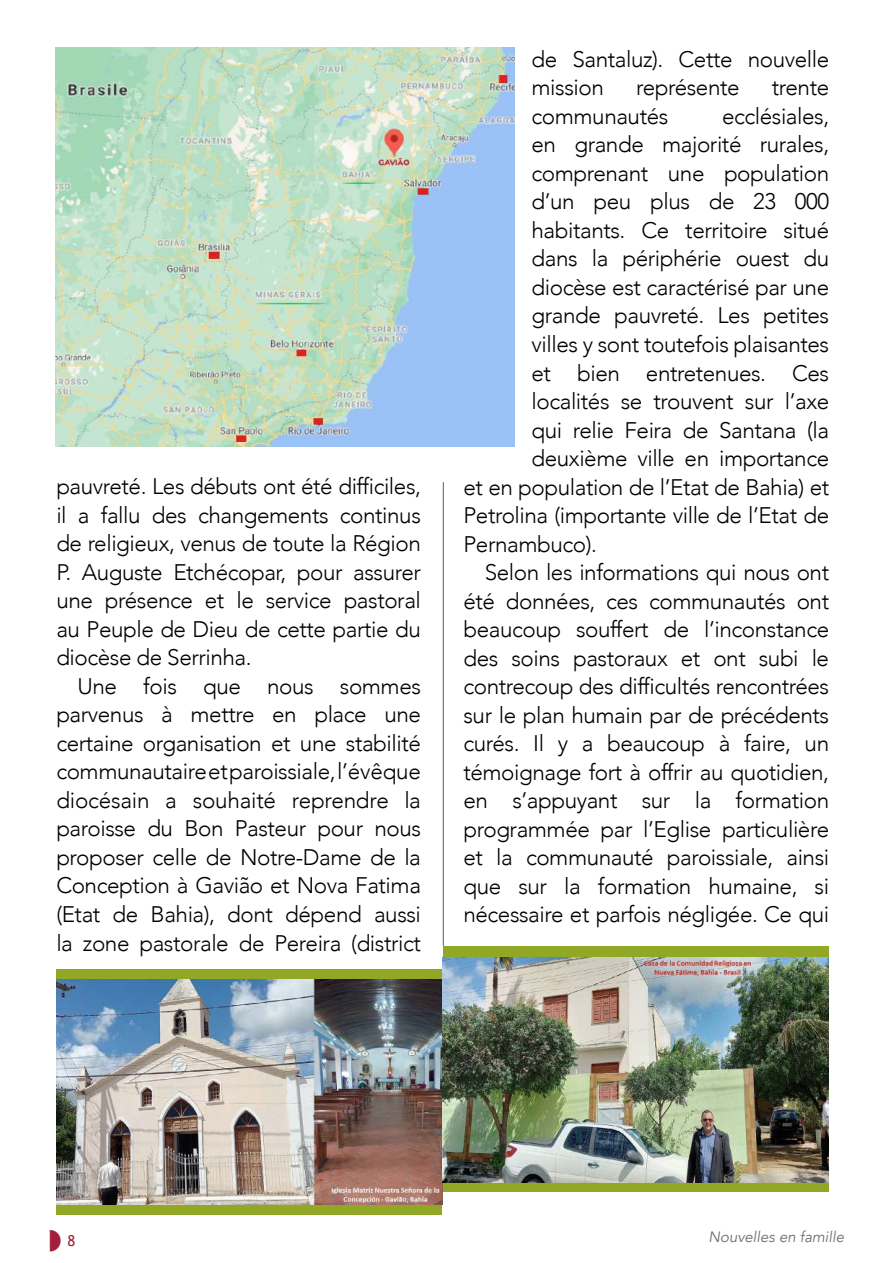
<style>
.page{position:relative;width:893px;height:1263px;background:#fff}
.page>*{position:absolute;margin:0;border:0;box-sizing:border-box;transform-origin:0 0}
.t1{font:300 22.5px/28.5px "Avenir";letter-spacing:-.02em;color:#000;text-align:justify}
.t2{font:italic 15px "Avenir";color:#6d6e71}
.t3{font:15px "Trebuchet MS";color:#a2203a}
</style>
<div class="page">
<hr style="left:443px;top:482px;width:1px;height:464px;background:#58595b">
<div style="left:56px;top:969px;width:386px;height:246px;background:#90a826"></div>
<img style="left:56px;top:979px;width:386px;height:225px">
<div style="left:443px;top:946px;width:386px;height:245px;background:#90a826"></div>
<img style="left:443px;top:957px;width:386px;height:225px">
<img style="left:55px;top:47px;width:459px;height:399px">
<p class="t1" style="left:56px;top:472px;width:366px">pauvreté. Les débuts ont été difficiles, il a fallu des changements continus de religieux, venus de toute la Région P. Auguste Etchécopar, pour assurer une présence et le service pastoral au Peuple de Dieu de cette partie du diocèse de Serrinha.</p>
<p class="t1" style="left:56px;top:672px;width:366px;text-indent:21px">Une fois que nous sommes parvenus à mettre en place une certaine organisation et une stabilité communautaire et paroissiale, l’évêque diocésain a souhaité reprendre la paroisse du Bon Pasteur pour nous proposer celle de Notre-Dame de la Conception à Gavião et Nova Fatima (Etat de Bahia), dont dépend aussi la zone pastorale de Pereira (district</p>
<p class="t1" style="left:531px;top:45px;width:299px">de Santaluz). Cette nouvelle mission</p>
<p class="t1" style="left:636px;top:73px;width:105px">représente</p>
<p class="t1" style="left:772px;top:73px;width:59px">trente</p>
<p class="t1" style="left:531px;top:102px;width:138px">communautés</p>
<p class="t1" style="left:722px;top:102px;width:109px">ecclésiales,</p>
<p class="t1" style="left:531px;top:130px;width:299px">en grande majorité rurales,</p>
<p class="t1" style="left:531px;top:159px;width:299px">comprenant une population</p>
<p class="t1" style="left:531px;top:187px;width:299px">d’un peu plus de 23 000</p>
<p class="t1" style="left:531px;top:216px;width:299px">habitants. Ce territoire situé</p>
<p class="t1" style="left:531px;top:244px;width:299px">dans la périphérie ouest du</p>
<p class="t1" style="left:531px;top:273px;width:299px">diocèse est caractérisé par une</p>
<p class="t1" style="left:531px;top:301px;width:299px">grande pauvreté. Les petites</p>
<p class="t1" style="left:531px;top:330px;width:299px">villes y sont toutefois plaisantes</p>
<p class="t1" style="left:531px;top:358px;width:299px">et bien entretenues. Ces</p>
<p class="t1" style="left:531px;top:387px;width:299px">localités se trouvent sur l’axe</p>
<p class="t1" style="left:531px;top:416px;width:299px">qui relie Feira de Santana (la</p>
<p class="t1" style="left:531px;top:444px;width:299px">deuxième ville en importance</p>
<p class="t1" style="left:463px;top:473px;width:367px">et en population de l’Etat de Bahia) et</p>
<p class="t1" style="left:463px;top:501px;width:367px">Petrolina (importante ville de l’Etat de</p>
<p class="t1" style="left:463px;top:530px;width:135px">Pernambuco).</p>
<p class="t1" style="left:485px;top:558px;width:346px">Selon les informations qui nous ont</p>
<p class="t1" style="left:463px;top:587px;width:367px">été données, ces communautés ont</p>
<p class="t1" style="left:463px;top:615px;width:367px">beaucoup souffert de l’inconstance</p>
<p class="t1" style="left:463px;top:644px;width:367px">des soins pastoraux et ont subi le</p>
<p class="t1" style="left:463px;top:672px;width:367px">contrecoup des difficultés rencontrées</p>
<p class="t1" style="left:463px;top:701px;width:367px">sur le plan humain par de précédents</p>
<p class="t1" style="left:463px;top:729px;width:367px">curés. Il y a beaucoup à faire, un</p>
<p class="t1" style="left:463px;top:758px;width:367px">témoignage fort à offrir au quotidien,</p>
<p class="t1" style="left:463px;top:786px;width:367px">en s’appuyant sur la formation</p>
<p class="t1" style="left:463px;top:815px;width:367px">programmée par l’Eglise particulière</p>
<p class="t1" style="left:463px;top:843px;width:367px">et la communauté paroissiale, ainsi</p>
<p class="t1" style="left:463px;top:872px;width:367px">que sur la formation humaine, si</p>
<p class="t1" style="left:463px;top:900px;width:367px">nécessaire et parfois négligée. Ce qui</p>
<p class="t3" style="left:67px;top:1232px;width:9px">8</p>
<p class="t2" style="left:708px;top:1228px;width:137px">Nouvelles en famille</p>
</div>
